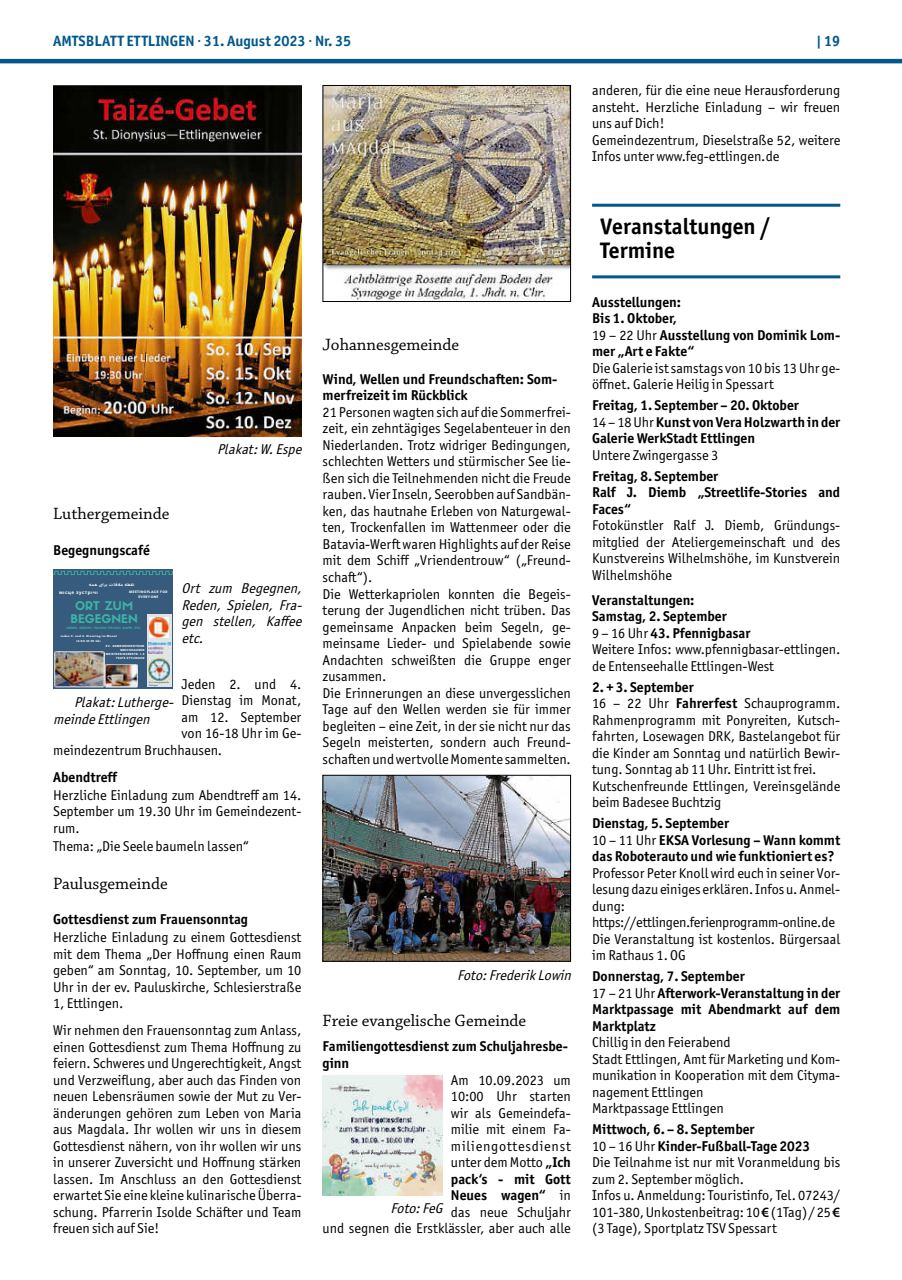
<style>
.page{position:relative;width:902px;height:1280px;background:#fff}
.page>*{position:absolute;margin:0;border:0;box-sizing:border-box;transform-origin:0 0}
.t1{font:700 22.5px/24px "Officina Sans ITC Pro";color:#000}
.t2{font:17.25px "Chaparral Pro";color:#000}
.t3{font:700 15px "Officina Sans ITC Pro";color:#00588b}
.t4{font:14.25px/16.5px "Officina Sans ITC Pro";color:#000}
.t5{font:700 14.25px/16.5px "Officina Sans ITC Pro";color:#000}
.t6{font:italic 14.25px/16.5px "Officina Sans ITC Pro";color:#000}
.t7{font:11.85px/12.9px "Sifonn Basic";color:#3bb6a7;text-align:center}
.t8{font:700 3.9px "Noto Sans Arabic";color:#fff}
.t9{font:700 3.6px/5.4px "Glacial Indifference";letter-spacing:.1em;color:#fff;text-align:center}
.t10{font:700 3px/4.3px "Glacial Indifference";letter-spacing:.1em;color:#fff;text-align:center}
.t11{font:3px "Sifonn Basic";color:#3bb6a7}
.t12{font:700 1.95px/2.7px "Canva Sans";color:#375b7c}
.s1{font-weight:700}
.s2{font-weight:400}
.s3{font-family:"Myriad Pro";font-weight:600}
</style>
<div class="page">
<hr style="left:0;top:59px;width:901px;height:4px;background:#00588b">
<img style="left:53px;top:85px;width:248px;height:351px">
<div style="left:53px;top:569px;width:120px;height:120px;background:#375b7c"></div>
<svg style="left:53px;top:571px;width:120px;height:4px"></svg>
<svg style="left:147px;top:615px;width:24px;height:72px"></svg>
<img style="left:148px;top:659px;width:22px;height:21px">
<img style="left:149px;top:617px;width:20px;height:20px">
<img style="left:148px;top:643px;width:22px;height:11px">
<img style="left:55px;top:652px;width:49px;height:35px">
<img style="left:105px;top:664px;width:32px;height:23px">
<img style="left:324px;top:87px;width:244px;height:213px">
<div style="left:322px;top:85px;width:248px;height:217px;border:1px solid #000"></div>
<img style="left:324px;top:777px;width:244px;height:182px">
<div style="left:322px;top:775px;width:248px;height:186px;border:1px solid #000"></div>
<img style="left:322px;top:1075px;width:120px;height:120px">
<hr style="left:592px;top:204px;width:248px;height:3px;background:#00588b">
<hr style="left:592px;top:275px;width:248px;height:3px;background:#00588b">
<p class="t3" style="left:53px;top:31px;width:299px">AMTSBLATT ETTLINGEN · 31. August 2023 · Nr. 35</p>
<p class="t3" style="left:816px;top:31px;width:26px">| 19</p>
<p class="t4" style="left:592px;top:82px;width:250px">anderen, für die eine neue Herausforderung ansteht. Herzliche Einladung – wir freuen uns auf Dich!<br>Gemeindezentrum, Dieselstraße 52, weitere Infos unter www.feg-ettlingen.de</p>
<p class="t2" style="left:53px;top:504px;width:118px">Luthergemeinde</p>
<p class="t5" style="left:53px;top:541px;width:98px">Begegnungscafé</p>
<p class="t6" style="left:217px;top:441px;width:90px">Plakat:W.Espe</p>
<p class="t8" style="left:109px;top:582px;width:15px">ت قا لام</p>
<p class="t8" style="left:99px;top:582px;width:10px">ی برا</p>
<p class="t8" style="left:125px;top:582px;width:11px">هطقن</p>
<p class="t6" style="left:181px;top:580px;width:125px;text-align:justify">Ort zum Begegnen, Reden, Spielen, Fra&shy;gen stellen, Kaffee etc.</p>
<p class="t4" style="left:181px;top:676px;width:121px">Jeden 2. und 4.</p>
<p class="t4" style="left:181px;top:692px;width:121px">Dienstag im Monat,</p>
<p class="t4" style="left:181px;top:709px;width:121px">am 12. September</p>
<p class="t4" style="left:181px;top:725px;width:121px">von 16-18 Uhr im Ge-</p>
<p class="t4" style="left:53px;top:742px;width:170px">meindezentrum Bruchhausen.</p>
<p class="t5" style="left:53px;top:768px;width:65px">Abendtreff</p>
<p class="t4" style="left:53px;top:787px;width:250px;text-align:justify">Herzliche Einladung zum Abendtreff am 14.<br>September um 19.30 Uhr im Gemeindezent&shy;rum.</p>
<p class="t4" style="left:53px;top:838px;width:197px">Thema: „Die Seele baumeln lassen“</p>
<p class="t2" style="left:53px;top:874px;width:116px">Paulusgemeinde</p>
<p class="t5" style="left:53px;top:911px;width:196px">Gottesdienst zum Frauensonntag</p>
<p class="t4" style="left:53px;top:929px;width:250px;text-align:justify">Herzliche Einladung zu einem Gottesdienst mit dem Thema „Der Hoffnung einen Raum geben“ am Sonntag, 10. September, um 10<br>Uhr in der ev. Pauluskirche, Schlesierstraße 1, Ettlingen.</p>
<p class="t4" style="left:53px;top:1022px;width:250px;text-align:justify">Wir nehmen den Frauensonntag zum Anlass, einen Gottesdienst zum Thema Hoffnung zu feiern. Schweres und Ungerechtigkeit, Angst und Verzweiflung, aber auch das Finden von neuen Lebensräumen sowie der Mut zu Ver&shy;änderungen gehören zum Leben von Maria aus Magdala. Ihr wollen wir uns in diesem Gottesdienst nähern, von ihr wollen wir uns in unserer Zuversicht und Hoffnung stärken lassen. Im Anschluss an den Gottesdienst erwartet Sie eine kleine kulinarische Überra&shy;schung. Pfarrerin Isolde Schäfter und Team freuen sich auf Sie!</p>
<p class="t8" style="left:89px;top:582px;width:9px">همه</p>
<p class="t9" style="left:129px;top:589px;width:40px">MEETINGPLACE FOR<br>EVERYONE</p>
<p class="t7" style="left:70px;top:599px;width:69px">ORT ZUM<br>BEGEGNEN</p>
<p class="t11" style="left:67px;top:626px;width:76px">REDEN, SPIELEN, FRAGEN STELLEN, KAFFE, ETC.</p>
<p class="t10" style="left:61px;top:634px;width:58px">Jeden 2. und 4. Dienstag im Monat<br>16:00-18:30 Uhr</p>
<p class="t10" style="left:106px;top:643px;width:40px;text-align:right">EV. GEMEINDEZENTRUM<br>BRUCHHAUSEN<br>MEISTERSINGERSTR. 1-3<br>76275 ETTLINGEN</p>
<p class="t12" style="left:149px;top:681px;width:21px">Ev. Luthergemeinde<br>Ettlingen</p>
<p class="t6" style="left:53px;top:694px;width:125px;text-indent:21px">Plakat:Lutherge&shy;meindeEttlingen</p>
<p class="t2" style="left:322px;top:335px;width:138px">Johannesgemeinde</p>
<p class="t5" style="left:322px;top:370px;width:236px">Wind, Wellen und Freundschaften: Som&shy;merfreizeit im Rückblick</p>
<p class="t4" style="left:322px;top:404px;width:250px">21 Personen wagten sich auf die Sommerfrei&shy;zeit, ein zehntägiges Segelabenteuer in den Niederlanden. Trotz widriger Bedingungen, schlechten Wetters und stürmischer See lie&shy;ßen sich die Teilnehmenden nicht die Freude rauben. Vier Inseln, Seerobben auf Sandbän&shy;ken, das hautnahe Erleben von Naturgewal&shy;ten, Trockenfallen im Wattenmeer oder die Batavia-Werft waren Highlights auf der Reise mit dem Schiff „Vriendentrouw“ („Freund&shy;schaft“).<br>Die Wetterkapriolen konnten die Begeis&shy;terung der Jugendlichen nicht trüben. Das gemeinsame Anpacken beim Segeln, ge&shy;meinsame Lieder- und Spielabende sowie Andachten schweißten die Gruppe enger zusammen.<br>Die Erinnerungen an diese unvergesslichen Tage auf den Wellen werden sie für immer begleiten – eine Zeit, in der sie nicht nur das Segeln meisterten, sondern auch Freund&shy;schaften und wertvolle Momente sammelten.</p>
<p class="t6" style="left:457px;top:966px;width:119px">Foto:FrederikLowin</p>
<p class="t2" style="left:322px;top:1011px;width:205px">Freie evangelische Gemeinde</p>
<p class="t5" style="left:322px;top:1038px;width:247px">Familiengottesdienst zum Schuljahresbe&shy;ginn</p>
<p class="t4" style="left:322px;top:1071px;width:250px;text-align:right">Am 10.09.2023 um<br>10:00 Uhr starten<br>wir als Gemeindefa-<br>milie mit einem Fa-<br>miliengottesdienst<br>unter dem Motto <span class="s1">„Ich<br>pack‘s - mit Gott<br>Neues wagen“</span> in<br>das neue Schuljahr<br>und segnen die Erstklässler, aber auch alle</p>
<p class="t6" style="left:390px;top:1200px;width:57px">Foto:FeG</p>
<h1 class="t1" style="left:600px;top:215px;width:171px">Veranstaltungen /<br>Termine</h1>
<p class="t5" style="left:592px;top:294px;width:250px">Ausstellungen:<br>Bis 1. Oktober,<br><span class="s2">19 – 22 Uhr</span> Ausstellung von Dominik Lom&shy;mer „Art e Fakte“</p>
<p class="t4" style="left:592px;top:360px;width:250px">Die Galerie ist samstags von 10 bis 13 Uhr ge&shy;öffnet. Galerie Heilig in Spessart</p>
<p class="t5" style="left:592px;top:397px;width:250px">Freitag, 1. September – 20. Oktober<br><span class="s2">14 – 18 Uhr</span> Kunst von Vera Holzwarth in der<br>Galerie WerkStadt Ettlingen</p>
<p class="t4" style="left:592px;top:447px;width:128px">Untere Zwingergasse 3</p>
<p class="t5" style="left:592px;top:467px;width:250px">Freitag, 8. September<br>Ralf J. Diemb „Streetlife-Stories and<br>Faces“</p>
<p class="t4" style="left:592px;top:517px;width:250px;text-align:justify">Fotokünstler Ralf J. Diemb, Gründungs&shy;mitglied der Ateliergemeinschaft und des Kunstvereins Wilhelmshöhe, im Kunstverein Wilhelmshöhe</p>
<p class="t4" style="left:592px;top:592px;width:250px"><span class="s1">Veranstaltungen:<br>Samstag, 2. September<br></span>9 – 16 Uhr <span class="s1">43. Pfennigbasar<br></span>Weitere Infos: www.pfennigbasar-ettlingen. de Entenseehalle Ettlingen-West</p>
<p class="t4" style="left:592px;top:679px;width:250px"><span class="s1">2. + 3. September<br></span>16 – 22 Uhr <span class="s1">Fahrerfest</span> Schauprogramm.<br>Rahmenprogramm mit Ponyreiten, Kutsch&shy;fahrten, Losewagen DRK, Bastelangebot für die Kinder am Sonntag und natürlich Bewir&shy;tung. Sonntag ab 11 Uhr. Eintritt ist frei.<br>Kutschenfreunde Ettlingen, Vereinsgelände beim Badesee Buchtzig</p>
<p class="t5" style="left:592px;top:815px;width:250px">Dienstag, 5. September<br><span class="s2">10 – 11 Uhr</span> EKSA Vorlesung – Wann kommt das Roboterauto und wie funktioniert es?</p>
<p class="t4" style="left:592px;top:864px;width:250px">Professor Peter Knoll wird euch in seiner Vor&shy;lesung dazu einiges erklären. Infos u. Anmel&shy;dung: https://ettlingen.ferienprogramm-online.de Die Veranstaltung ist kostenlos. Bürgersaal im Rathaus 1. OG</p>
<p class="t5" style="left:592px;top:968px;width:250px">Donnerstag, 7. September<br><span class="s2">17 – 21 Uhr</span> Afterwork-Veranstaltung in der<br>Marktpassage mit Abendmarkt auf dem<br>Marktplatz</p>
<p class="t4" style="left:592px;top:1034px;width:250px">Chillig in den Feierabend<br>Stadt Ettlingen, Amt für Marketing und Kom&shy;munikation in Kooperation mit dem Cityma&shy;nagement Ettlingen<br>Marktpassage Ettlingen</p>
<p class="t4" style="left:592px;top:1121px;width:250px"><span class="s1">Mittwoch, 6. – 8. September<br></span>10 – 16 Uhr <span class="s1">Kinder-Fußball-Tage 2023<br></span>Die Teilnahme ist nur mit Voranmeldung bis zum 2. September möglich.<br>Infos u. Anmeldung: Touristinfo, Tel. 07243/ 101-380, Unkostenbeitrag: 10 <span class="s3">€</span> (1Tag) / 25 <span class="s3">€ </span>(3 Tage), Sportplatz TSV Spessart</p>
</div>
